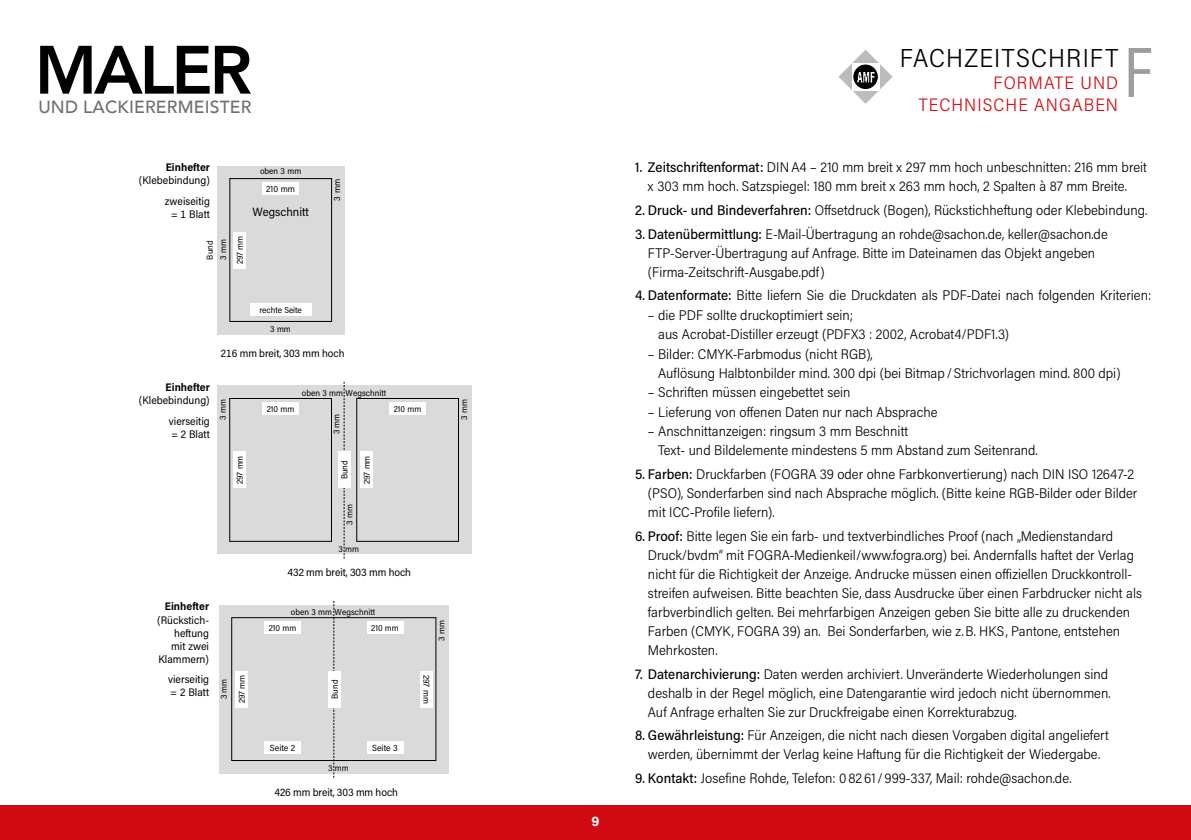
<style>
.page{position:relative;width:1191px;height:840px;background:#fff}
.page>*{position:absolute;margin:0;border:0;box-sizing:border-box;transform-origin:0 0}
.Zahlen{font:72px "Acumin Variable Concept";color:#9d9d9c}
.t1{font:800 67.6px "Avenir";letter-spacing:-.045em;color:#000}
.Text{font:26px "Acumin Variable Concept";letter-spacing:-.01em;color:#000}
.Text-2{font:18px/22px "Acumin Variable Concept";letter-spacing:.005em;color:#d20a11;text-align:right}
.t2{font:500 17.6px "Avenir";letter-spacing:.01em;color:#706f6f}
.Text-3{font:14px/19px "Acumin Variable Concept";letter-spacing:-.02em;color:#000}
.t3{font:14px "Acumin Variable Concept";color:#fff}
.t4{font:12px "Acumin Variable Concept";letter-spacing:-.005em;color:#000}
.t5{font:11px/13px "Acumin Variable Concept";letter-spacing:-.005em;color:#000;text-align:right}
.t6{font:10.8px "Acumin Variable Concept";letter-spacing:-.015em;color:#000}
.t7{font:9px "Acumin Variable Concept";letter-spacing:-.005em;color:#000}
.t8{font:8.6px "Acumin Variable Concept";letter-spacing:-.01em;color:#000}
</style>
<div class="page">
<div style="left:0;top:805px;width:1191px;height:34px;background:#d20a11"></div>
<svg style="left:838px;top:50px;width:54px;height:54px"></svg>
<svg style="left:851px;top:63px;width:28px;height:28px"></svg>
<img style="left:854px;top:65px;width:23px;height:23px;border-radius:12px">
<div style="left:853px;top:65px;width:24px;height:24px;border:1px solid #000;border-radius:50%"></div>
<div style="left:217px;top:166px;width:127px;height:168px;background:#dadada"></div>
<div style="left:229px;top:178px;width:103px;height:143px;border:1px solid #000"></div>
<div style="left:262px;top:182px;width:37px;height:12px;background:#fff"></div>
<div style="left:250px;top:303px;width:61px;height:12px;background:#fff"></div>
<div style="left:234px;top:231px;width:12px;height:37px;background:#fff"></div>
<div style="left:344px;top:385px;width:127px;height:168px;background:#dadada"></div>
<div style="left:356px;top:398px;width:103px;height:143px;border:1px solid #000"></div>
<div style="left:389px;top:402px;width:37px;height:12px;background:#fff"></div>
<div style="left:360px;top:451px;width:13px;height:37px;background:#fff"></div>
<div style="left:217px;top:385px;width:127px;height:168px;background:#dadada"></div>
<div style="left:229px;top:398px;width:103px;height:143px;border:1px solid #000"></div>
<div style="left:262px;top:402px;width:37px;height:12px;background:#fff"></div>
<div style="left:233px;top:451px;width:13px;height:37px;background:#fff"></div>
<svg style="left:344px;top:381px;width:1px;height:177px"></svg>
<div style="left:338px;top:451px;width:12px;height:37px;background:#fff"></div>
<div style="left:334px;top:604px;width:114px;height:168px;background:#dadada"></div>
<div style="left:420px;top:670px;width:13px;height:37px;background:#fff"></div>
<div style="left:219px;top:604px;width:115px;height:168px;background:#dadada"></div>
<div style="left:231px;top:617px;width:205px;height:143px;border:1px solid #000"></div>
<div style="left:264px;top:621px;width:37px;height:12px;background:#fff"></div>
<div style="left:264px;top:741px;width:37px;height:12px;background:#fff"></div>
<div style="left:235px;top:670px;width:13px;height:37px;background:#fff"></div>
<svg style="left:333px;top:601px;width:1px;height:176px"></svg>
<div style="left:328px;top:670px;width:13px;height:37px;background:#fff"></div>
<div style="left:366px;top:621px;width:37px;height:12px;background:#fff"></div>
<div style="left:366px;top:741px;width:37px;height:12px;background:#fff"></div>
<h2 class="t1" style="left:35px;top:17px;width:219px">MALER</h2>
<p class="t2" style="left:38px;top:92px;width:215px">UND LACKIERERMEISTER</p>
<p class="t5" style="left:139px;top:160px;width:72px">Einhefter (Klebebindung)</p>
<p class="t5" style="left:165px;top:194px;width:47px;text-align:center">zweiseitig = 1 Blatt</p>
<p class="t8" style="left:260px;top:165px;width:43px">oben 3 mm</p>
<p class="t4" style="left:252px;top:204px;width:58px">Wegschnitt</p>
<p class="t7" style="left:266px;top:182px;width:31px">210 mm</p>
<p class="t7" style="left:331px;top:200px;width:23px;rotate:-90deg">3 mm</p>
<p class="t8" style="left:217px;top:259px;width:22px;rotate:-90deg">3 mm</p>
<p class="t8" style="left:204px;top:259px;width:21px;rotate:-90deg">Bund</p>
<p class="t8" style="left:234px;top:264px;width:30px;rotate:-90deg">297 mm</p>
<p class="t5" style="left:139px;top:380px;width:72px">Einhefter (Klebebindung)</p>
<p class="t5" style="left:169px;top:414px;width:43px;text-align:left">vierseitig = 2 Blatt</p>
<p class="t5" style="left:157px;top:599px;width:54px">Einhefter (Rückstich&shy;heftung mit zwei<br>Klammern)</p>
<p class="t5" style="left:168px;top:671px;width:43px;text-align:left">vierseitig = 2 Blatt</p>
<p class="t8" style="left:259px;top:303px;width:44px">rechte Seite</p>
<p class="t8" style="left:270px;top:323px;width:22px">3 mm</p>
<p class="t6" style="left:221px;top:345px;width:125px">216 mm breit, 303 mm hoch</p>
<p class="t8" style="left:217px;top:420px;width:22px;rotate:-90deg">3 mm</p>
<p class="t8" style="left:234px;top:484px;width:30px;rotate:-90deg">297 mm</p>
<p class="t8" style="left:267px;top:402px;width:29px">210 mm</p>
<p class="t8" style="left:302px;top:387px;width:86px">oben 3 mm Wegschnitt</p>
<p class="t8" style="left:330px;top:434px;width:22px;rotate:-90deg">3 mm</p>
<p class="t8" style="left:394px;top:402px;width:29px">210 mm</p>
<p class="t8" style="left:339px;top:479px;width:21px;rotate:-90deg">Bund</p>
<p class="t8" style="left:343px;top:524px;width:22px;rotate:-90deg">3 mm</p>
<p class="t8" style="left:361px;top:484px;width:30px;rotate:-90deg">297 mm</p>
<p class="t8" style="left:338px;top:543px;width:22px">3 mm</p>
<p class="t6" style="left:288px;top:565px;width:125px">432 mm breit, 303 mm hoch</p>
<p class="t8" style="left:291px;top:606px;width:86px">oben 3 mm Wegschnitt</p>
<p class="t8" style="left:269px;top:621px;width:29px">210 mm</p>
<p class="t8" style="left:371px;top:621px;width:29px">210 mm</p>
<p class="t8" style="left:436px;top:640px;width:22px;rotate:-90deg">3 mm</p>
<p class="t8" style="left:218px;top:699px;width:22px;rotate:-90deg">3 mm</p>
<p class="t8" style="left:236px;top:703px;width:30px;rotate:-90deg">297 mm</p>
<p class="t8" style="left:329px;top:698px;width:21px;rotate:-90deg">Bund</p>
<p class="t8" style="left:432px;top:674px;width:30px;rotate:90deg">297 mm</p>
<p class="t7" style="left:270px;top:741px;width:27px">Seite 2</p>
<p class="t8" style="left:328px;top:762px;width:22px">3 mm</p>
<p class="t7" style="left:372px;top:741px;width:27px">Seite 3</p>
<p class="t6" style="left:274px;top:784px;width:125px">426 mm breit, 303 mm hoch</p>
<p class="t8" style="left:458px;top:420px;width:22px;rotate:-90deg">3 mm</p>
<p class="t3" style="left:591px;top:811px;width:9px">9</p>
<p class="Text" style="left:899px;top:40px;width:221px">FACHZEITSCHRIFT</p>
<p class="Text-2" style="left:918px;top:71px;width:202px">FORMATE UND<br>TECHNISCHE ANGABEN</p>
<p class="Zahlen" style="left:1123px;top:22px;width:41px">F</p>
<p class="Text-3" style="left:635px;top:157px;width:513px;text-align:center">1. Zeitschriftenformat: DINA4 – 210 mm breit x 297 mm hoch unbeschnitten: 216 mm breit x 303 mm hoch. Satzspiegel: 180 mm breit x 263 mm hoch, 2 Spalten à 87 mm Breite.</p>
<p class="Text-3" style="left:635px;top:200px;width:514px">2. Druck- und Bindeverfahren: Offsetdruck (Bogen), Rückstichheftung oder Klebebindung.</p>
<p class="Text-3" style="left:648px;top:223px;width:461px;text-indent:-13px">3. Datenübermittlung: E-Mail-Übertragung an rohde@sachon.de, keller@sachon.de<br>FTP-Server-Übertragung auf Anfrage. Bitte im Dateinamen das Objekt angeben (Firma-Zeitschrift-Ausgabe.pdf)</p>
<p class="Text-3" style="left:635px;top:285px;width:517px">4. Datenformate: Bitte liefern Sie die Druckdaten als PDF-Datei nach folgenden Kriterien:</p>
<p class="Text-3" style="left:658px;top:305px;width:353px;text-indent:-10px">– die PDF sollte druckoptimiert sein;<br>aus Acrobat-Distiller erzeugt (PDFX3 : 2002, Acrobat4/PDF1.3)</p>
<p class="Text-3" style="left:658px;top:343px;width:464px;text-indent:-10px">– Bilder: CMYK-Farbmodus (nicht RGB),<br>Auflösung Halbtonbilder mind. 300 dpi (bei Bitmap/Strichvorlagen mind. 800 dpi)</p>
<p class="Text-3" style="left:648px;top:382px;width:204px">– Schriften müssen eingebettet sein</p>
<p class="Text-3" style="left:648px;top:401px;width:291px">– Lieferung von offenen Daten nur nach Absprache</p>
<p class="Text-3" style="left:658px;top:421px;width:381px;text-indent:-10px">– Anschnittanzeigen: ringsum 3 mm Beschnitt<br>Text- und Bildelemente mindestens 5 mm Abstand zum Seitenrand.</p>
<p class="Text-3" style="left:648px;top:463px;width:491px;text-indent:-13px">5. Farben: Druckfarben (FOGRA 39 oder ohne Farbkonvertierung) nach DIN ISO 12647-2 (PSO), Sonderfarben sind nach Absprache möglich. (Bitte keine RGB-Bilder oder Bilder mit ICC-Profile liefern).</p>
<p class="Text-3" style="left:648px;top:525px;width:488px;text-indent:-13px">6. Proof: Bitte legen Sie ein farb- und textverbindliches Proof (nach „Medienstandard<br>Druck/bvdm“ mit FOGRA-Medienkeil/www.fogra.org) bei. Andernfalls haftet der Verlag</p>
<p class="Text-3" style="left:648px;top:563px;width:496px">nicht für die Richtigkeit der Anzeige. Andrucke müssen einen offiziellen Druckkontroll&shy;streifen aufweisen. Bitte beachten Sie, dass Ausdrucke über einen Farbdrucker nicht als farbverbindlich gelten. Bei mehrfarbigen Anzeigen geben Sie bitte alle zu druckenden Farben (CMYK, FOGRA 39) an. Bei Sonderfarben, wie z.B. HKS, Pantone, entstehen Mehrkosten.</p>
<p class="Text-3" style="left:648px;top:663px;width:464px;text-indent:-13px">7. Datenarchivierung: Daten werden archiviert. Unveränderte Wiederholungen sind deshalb in der Regel möglich, eine Datengarantie wird jedoch nicht übernommen.<br>Auf Anfrage erhalten Sie zur Druckfreigabe einen Korrekturabzug.</p>
<p class="Text-3" style="left:635px;top:725px;width:475px;text-align:center">8. Gewährleistung: Für Anzeigen, die nicht nach diesen Vorgaben digital angeliefert werden, übernimmt der Verlag keine Haftung für die Richtigkeit der Wiedergabe.</p>
<p class="Text-3" style="left:635px;top:767px;width:438px">9. Kontakt: Josefine Rohde, Telefon: 08261/999-337, Mail: rohde@sachon.de.</p>
</div>
